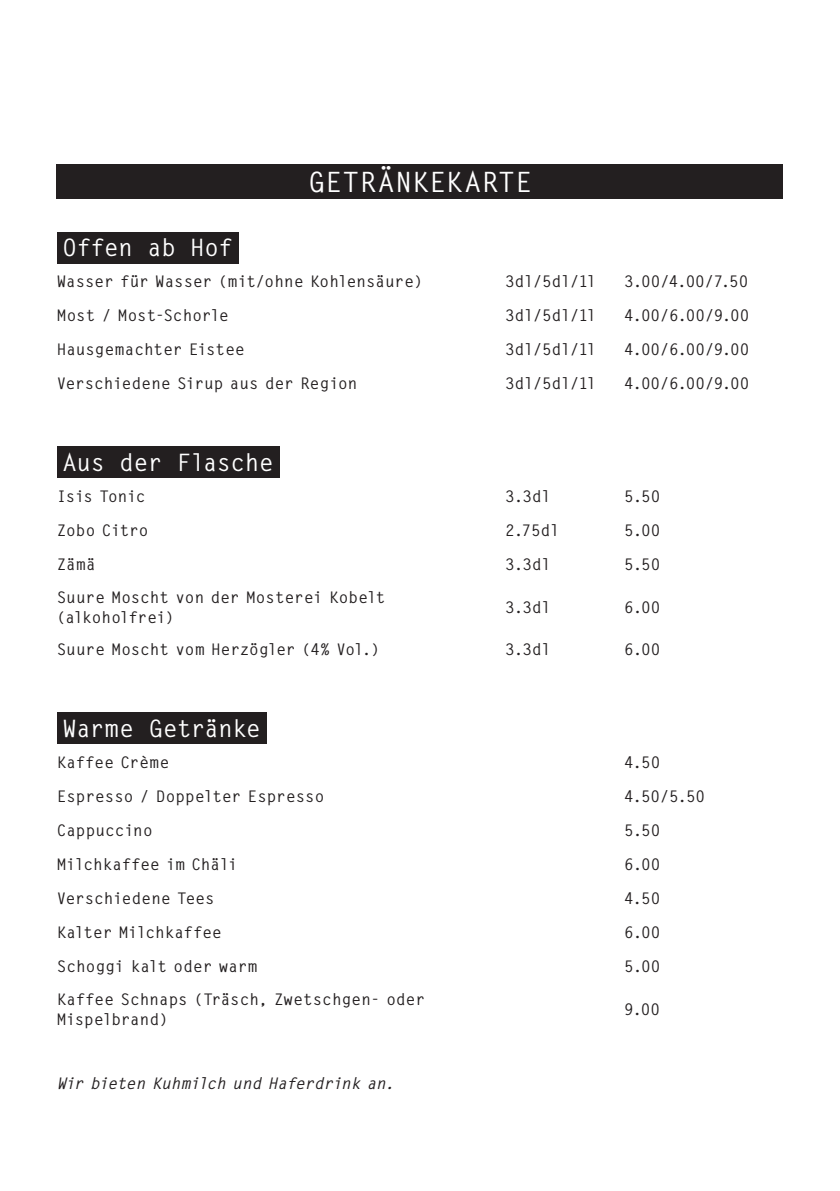
<style>
.page{position:relative;width:840px;height:1191px;background:#fff}
.page>*{position:absolute;margin:0;border:0;box-sizing:border-box;transform-origin:0 0}
.t1{font:700 28px "Letter Gothic";letter-spacing:.005em;color:#fff}
.t2{font:700 24px "Letter Gothic";letter-spacing:-.015em;color:#fff}
.t3{font:700 16px/20px "Letter Gothic";letter-spacing:-.005em;color:#231f20}
.t4{font:italic 700 16px "Letter Gothic";letter-spacing:-.02em;color:#231f20}
.t5{font:700 16px "Letter Gothic";letter-spacing:-.035em;color:#231f20}
</style>
<div class="page">
<div style="left:57px;top:164px;width:725px;height:35px;background:#231f20"></div>
<div style="left:57px;top:232px;width:181px;height:31px;background:#231f20"></div>
<div style="left:57px;top:446px;width:222px;height:32px;background:#231f20"></div>
<div style="left:57px;top:712px;width:209px;height:32px;background:#231f20"></div>
<h1 class="t1" style="left:308px;top:163px;width:225px">GETRÄNKEKARTE</h1>
<h2 class="t2" style="left:62px;top:231px;width:172px">Offen ab Hof</h2>
<p class="t3" style="left:57px;top:271px;width:367px">Wasser für Wasser (mit/ohne Kohlensäure)</p>
<p class="t3" style="left:505px;top:271px;width:93px">3dl/5dl/1l</p>
<p class="t3" style="left:624px;top:271px;width:125px">3.00/4.00/7.50</p>
<p class="t3" style="left:57px;top:305px;width:173px">Most / Most-Schorle</p>
<p class="t3" style="left:505px;top:305px;width:93px">3dl/5dl/1l</p>
<p class="t3" style="left:624px;top:305px;width:127px">4.00/6.00/9.00</p>
<p class="t3" style="left:57px;top:339px;width:189px">Hausgemachter Eistee</p>
<p class="t3" style="left:505px;top:339px;width:93px">3dl/5dl/1l</p>
<p class="t3" style="left:624px;top:339px;width:127px">4.00/6.00/9.00</p>
<p class="t3" style="left:57px;top:373px;width:302px">Verschiedene Sirup aus der Region</p>
<p class="t3" style="left:505px;top:373px;width:93px">3dl/5dl/1l</p>
<p class="t3" style="left:624px;top:373px;width:127px">4.00/6.00/9.00</p>
<h2 class="t2" style="left:62px;top:446px;width:212px">Aus der Flasche</h2>
<p class="t5" style="left:57px;top:485px;width:90px">Isis Tonic</p>
<p class="t3" style="left:505px;top:486px;width:47px">3.3dl</p>
<p class="t3" style="left:624px;top:486px;width:38px">5.50</p>
<p class="t3" style="left:57px;top:520px;width:93px">Zobo Citro</p>
<p class="t3" style="left:505px;top:520px;width:56px">2.75dl</p>
<p class="t3" style="left:624px;top:520px;width:38px">5.00</p>
<p class="t3" style="left:57px;top:554px;width:41px">Zämä</p>
<p class="t3" style="left:505px;top:554px;width:47px">3.3dl</p>
<p class="t3" style="left:624px;top:554px;width:38px">5.50</p>
<p class="t3" style="left:57px;top:587px;width:330px">Suure Moscht von der Mosterei Kobelt (alkoholfrei)</p>
<p class="t3" style="left:505px;top:597px;width:47px">3.3dl</p>
<p class="t3" style="left:624px;top:597px;width:38px">6.00</p>
<p class="t3" style="left:57px;top:639px;width:324px">Suure Moscht vom Herzögler (4% Vol.)</p>
<p class="t3" style="left:505px;top:639px;width:47px">3.3dl</p>
<p class="t3" style="left:624px;top:639px;width:38px">6.00</p>
<h2 class="t2" style="left:62px;top:712px;width:200px">Warme Getränke</h2>
<p class="t3" style="left:57px;top:752px;width:114px">Kaffee Crème</p>
<p class="t3" style="left:624px;top:752px;width:37px">4.50</p>
<p class="t3" style="left:57px;top:786px;width:269px">Espresso / Doppelter Espresso</p>
<p class="t3" style="left:624px;top:786px;width:82px">4.50/5.50</p>
<p class="t3" style="left:57px;top:820px;width:97px">Cappuccino</p>
<p class="t3" style="left:624px;top:820px;width:38px">5.50</p>
<p class="t3" style="left:57px;top:854px;width:182px">Milchkaffee im Chäli</p>
<p class="t3" style="left:624px;top:854px;width:38px">6.00</p>
<p class="t3" style="left:57px;top:888px;width:159px">Verschiedene Tees</p>
<p class="t3" style="left:624px;top:888px;width:37px">4.50</p>
<p class="t3" style="left:57px;top:922px;width:166px">Kalter Milchkaffee</p>
<p class="t3" style="left:624px;top:922px;width:38px">6.00</p>
<p class="t3" style="left:57px;top:956px;width:202px">Schoggi kalt oder warm</p>
<p class="t3" style="left:624px;top:956px;width:38px">5.00</p>
<p class="t3" style="left:57px;top:988px;width:369px">Kaffee Schnaps (Träsch, Zwetschgen- oder<br>Mispelbrand)</p>
<p class="t3" style="left:624px;top:998px;width:37px">9.00</p>
<p class="t4" style="left:57px;top:1072px;width:339px">Wir bieten Kuhmilch und Haferdrink an.</p>
</div>
